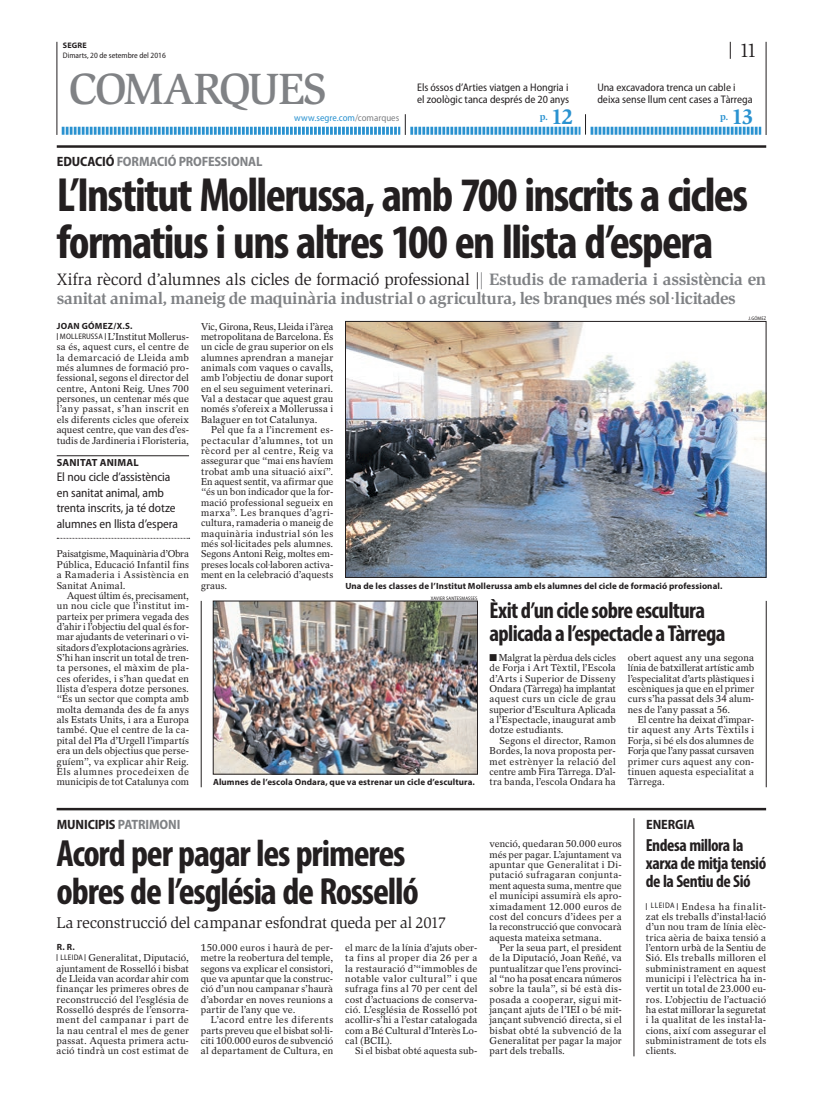
<style>
.page{position:relative;width:823px;height:1106px;background:#fff}
.page>*{position:absolute;margin:0;border:0;box-sizing:border-box;transform-origin:0 0}
.t1{font:700 condensed 48.2px/47px "Myriad Pro";letter-spacing:-.035em;color:#231f20}
.t2{font:500 45px "Slimbach Std";letter-spacing:-.04em;color:#808285}
.t3{font:700 condensed 38px/38px "Myriad Pro";letter-spacing:-.03em;color:#231f20}
.t4{font:700 condensed 23px/23px "Myriad Pro";letter-spacing:-.03em;color:#231f20}
.t5{font:20px "Slimbach Std";color:#231f20}
.t6{font:700 condensed 17.5px/18px "Myriad Pro";letter-spacing:-.025em;color:#231f20}
.t7{font:700 17px/19px "Slimbach Std";letter-spacing:-.02em;color:#808285}
.t8{font:16px "Slimbach Std";letter-spacing:-.02em;color:#231f20}
.t9{font:700 semi-condensed 13.5px "Myriad Pro";letter-spacing:-.01em;color:#808285}
.t10{font:700 semi-condensed 13.5px "Myriad Pro";letter-spacing:-.01em;color:#231f20}
.t11{font:semi-condensed 12.5px/15.5px "Myriad Pro";letter-spacing:-.01em;color:#231f20}
.t12{font:semi-condensed 11px/12px "Myriad Pro";letter-spacing:-.005em;color:#231f20}
.t13{font:700 10.4px "Myriad Pro";letter-spacing:.03em;color:#231f20}
.t14{font:700 10px "Slimbach Std";color:#2a92d0}
.t15{font:9.9px/10.4px "Rotation LT Std";letter-spacing:.01em;color:#231f20;text-align:justify}
.t16{font:semi-condensed 9.7px "Myriad Pro";color:#2a92d0}
.t17{font:700 9px "Myriad Pro";letter-spacing:.01em;color:#231f20}
.t18{font:semi-condensed 8px "Myriad Pro";color:#231f20}
.t19{font:700 8px "Myriad Pro";letter-spacing:.02em;color:#231f20}
.t20{font:semi-condensed 5px "Myriad Pro";letter-spacing:.02em;color:#231f20}
.s1{color:#808285}
.s2{color:#231f20}
.s3{font-size:22px}
.s4{font-weight:400;color:#231f20}
</style>
<div class="page">
<svg style="left:729px;top:42px;width:1px;height:17px"></svg>
<hr style="left:57px;top:42px;width:1px;height:93px;background:#231f20">
<hr style="left:765px;top:42px;width:1px;height:93px;background:#231f20">
<svg style="left:62px;top:114px;width:698px;height:21px"></svg>
<hr style="left:57px;top:808px;width:708px;height:2px;background:#231f20">
<hr style="left:633px;top:818px;width:1px;height:238px;background:#231f20">
<img style="left:215px;top:603px;width:260px;height:169px">
<div style="left:213px;top:601px;width:264px;height:173px;border:1px solid #231f20"></div>
<img style="left:347px;top:323px;width:416px;height:252px">
<div style="left:345px;top:321px;width:420px;height:256px;border:1px solid #231f20"></div>
<hr style="left:57px;top:145px;width:708px;height:3px;background:#231f20">
<hr style="left:57px;top:455px;width:132px;height:1px;background:#231f20">
<svg style="left:57px;top:538px;width:132px;height:1px"></svg>
<hr style="left:201px;top:601px;width:1px;height:186px;background:#231f20">
<hr style="left:765px;top:601px;width:1px;height:186px;background:#231f20">
<p class="t19" style="left:63px;top:40px;width:25px">Segre</p>
<p class="t18" style="left:63px;top:51px;width:104px">Dimarts, 20 de setembre del 2016</p>
<h2 class="t2" style="left:69px;top:62px;width:259px">COMARQUES</h2>
<p class="t16" style="left:294px;top:112px;width:106px">www.segre.com<span class="s1">/comarques</span></p>
<h3 class="t9" style="left:57px;top:154px;width:207px"><span class="s2">EDUCACIÓ</span> FORMACIÓ PROFESSIONAL</h3>
<p class="t12" style="left:417px;top:82px;width:153px">Els óssos d’Arties viatgen a Hongria i el zoològic tanca després de 20 anys</p>
<p class="t14" style="left:539px;top:110px;width:35px">p. <span class="s3">12</span></p>
<h3 class="t5" style="left:739px;top:39px;width:19px">11</h3>
<p class="t12" style="left:597px;top:82px;width:157px">Una excavadora trenca un cable i deixa sense llum cent cases a Tàrrega</p>
<p class="t14" style="left:719px;top:110px;width:35px">p. <span class="s3">13</span></p>
<h1 class="t1" style="left:57px;top:170px;width:692px">L’Institut Mollerussa, amb 700 inscrits a cicles formatius i uns altres 100 en llista d’espera</h1>
<h3 class="t7" style="left:57px;top:269px;width:710px"><span class="s4">Xifra rècord d’alumnes als cicles de formació professional |</span>| Estudis de ramaderia i assistència en sanitat animal, maneig de maquinària industrial o agricultura, les branques més sol·licitades</h3>
<p class="t17" style="left:57px;top:320px;width:77px">joan gómez/x.s.</p>
<p class="t15" style="left:57px;top:331px;width:134px">❘ <sup>molle</sup> <sup>russa</sup> ❘ L’Institut Mollerus&shy;sa és, aquest curs, el centre de la demarcació de Lleida amb més alumnes de formació pro&shy;fessional, segons el director del centre, Antoni Reig. Unes 700 persones, un centenar més que l’any passat, s’han inscrit en els diferents cicles que ofereix aquest centre, que van des d’es&shy;tudis de Jardineria i Floristeria,</p>
<p class="t13" style="left:57px;top:455px;width:65px">sanitat anima</p>
<p class="t13" style="left:133px;top:455px;width:7px">l</p>
<p class="t11" style="left:57px;top:470px;width:123px">El nou cicle d’assistència en sanitat animal, amb trenta inscrits, ja té dotze alumnes en llista d’espera</p>
<p class="t15" style="left:57px;top:549px;width:134px">Paisatgisme, Maquinària d’Obra Pública, Educació Infantil fins a Ramaderia i Assistència en Sanitat Animal.</p>
<p class="t15" style="left:57px;top:590px;width:134px;text-indent:10px">Aquest últim és, precisament, un nou cicle que l’institut im&shy;parteix per primera vegada des d’ahir i l’objectiu del qual és for&shy;mar ajudants de veterinari o vi&shy;sitadors d’explotacions agràries.<br>S’hi han inscrit un total de tren&shy;ta persones, el màxim de pla&shy;ces oferides, i s’han quedat en llista d’espera dotze persones. “És un sector que compta amb molta demanda des de fa anys als Estats Units, i ara a Europa també. Que el centre de la ca&shy;pital del Pla d’Urgell l’impartís era un dels objectius que perse&shy;guíem”, va explicar ahir Reig.<br>Els alumnes procedeixen de municipis de tot Catalunya com</p>
<p class="t15" style="left:201px;top:321px;width:134px">Vic, Girona, Reus, Lleida i l’àrea metropolitana de Barcelona. És un cicle de grau superior on els alumnes aprendran a manejar animals com vaques o cavalls, amb l’objectiu de donar suport en el seu seguiment veterinari.<br>Val a destacar que aquest grau només s’ofereix a Mollerussa i Balaguer en tot Catalunya.</p>
<p class="t15" style="left:201px;top:424px;width:134px;text-indent:10px">Pel que fa a l’increment es&shy;pectacular d’alumnes, tot un rècord per al centre, Reig va assegurar que “mai ens havíem trobat amb una situació així”.<br>En aquest sentit, va afirmar que “és un bon indicador que la for&shy;mació professional segueix en marxa”. Les branques d’agri&shy;cultura, ramaderia o maneig de maquinària industrial són les més sol·licitades pels alumnes.<br>Segons Antoni Reig, moltes em&shy;preses locals col·laboren activa&shy;ment en la celebració d’aquests graus.</p>
<p class="t17" style="left:345px;top:579px;width:378px">Una de les classes de l’Institut Mollerussa amb els alumnes del cicle de formació professional.</p>
<p class="t20" style="left:430px;top:595px;width:48px">xavier santesmasses</p>
<h3 class="t4" style="left:489px;top:598px;width:237px">Èxit d’un cicle sobre escultura aplicada a l’espectacle a Tàrrega</h3>
<p class="t20" style="left:748px;top:316px;width:19px">j.gómez</p>
<p class="t17" style="left:213px;top:776px;width:263px">Alumnes de l’escola Ondara, que va estrenar un cicle d’escultura.</p>
<p class="t15" style="left:489px;top:652px;width:128px">■ Malgrat la pèrdua dels cicles de Forja i Art Tèxtil, l’Escola d’Arts i Superior de Disseny Ondara (Tàrrega) ha implantat aquest curs un cicle de grau superior d’Escultura Aplicada a l’Espectacle, inaugurat amb dotze estudiants.</p>
<p class="t15" style="left:489px;top:735px;width:128px;text-indent:10px">Segons el director, Ramon Bordes, la nova proposta per&shy;met estrènyer la relació del centre amb Fira Tàrrega. D’al&shy;tra banda, l’escola Ondara ha</p>
<p class="t15" style="left:627px;top:652px;width:128px">obert aquest any una segona línia de batxillerat artístic amb l’especialitat d’arts plàstiques i escèniques ja que en el primer curs s’ha passat dels 34 alum&shy;nes de l’any passat a 56.</p>
<p class="t15" style="left:627px;top:714px;width:128px;text-indent:10px">El centre ha deixat d’impar&shy;tir aquest any Arts Tèxtils i Forja, si bé els dos alumnes de Forja que l’any passat cursaven primer curs aquest any con&shy;tinuen aquesta especialitat a Tàrrega.</p>
<h3 class="t10" style="left:57px;top:816px;width:125px">MUNICIPIS <span class="s1">PATRIMONI</span></h3>
<h3 class="t10" style="left:645px;top:816px;width:50px">ENERGIA</h3>
<h3 class="t3" style="left:57px;top:833px;width:363px">Acord per pagar les primeres obres de l’església de Rosselló</h3>
<h3 class="t8" style="left:57px;top:913px;width:390px">La reconstrucció del campanar esfondrat queda per al 2017</h3>
<p class="t17" style="left:57px;top:941px;width:19px">r. r.</p>
<p class="t15" style="left:57px;top:952px;width:134px">❘ <sup>Lle</sup> <sup>ida</sup> ❘ Generalitat, Diputació, ajuntament de Rosselló i bisbat de Lleida van acordar ahir com finançar les primeres obres de reconstrucció del l’església de Rosselló després de l’ensorra&shy;ment del campanar i part de la nau central el mes de gener passat. Aquesta primera actu&shy;ació tindrà un cost estimat de</p>
<p class="t15" style="left:201px;top:942px;width:134px">150.000 euros i haurà de per&shy;metre la reobertura del temple, segons va explicar el consistori, que va apuntar que la construc&shy;ció d’un nou campanar s’haurà d’abordar en noves reunions a partir de l’any que ve.</p>
<p class="t15" style="left:201px;top:1014px;width:134px;text-indent:10px">L’acord entre les diferents parts preveu que el bisbat sol·li&shy;citi 100.000 euros de subvenció al departament de Cultura, en</p>
<p class="t15" style="left:345px;top:942px;width:134px">el marc de la línia d’ajuts ober&shy;ta fins al proper dia 26 per a la restauració d’“immobles de notable valor cultural” i que sufraga fins al 70 per cent del cost d’actuacions de conserva&shy;ció. L’església de Rosselló pot acollir-s’hi a l’estar catalogada com a Bé Cultural d’Interès Lo&shy;cal (BCIL).</p>
<p class="t15" style="left:355px;top:1045px;width:124px">Si el bisbat obté aquesta sub-</p>
<p class="t15" style="left:489px;top:839px;width:134px">venció, quedaran 50.000 euros més per pagar. L’ajuntament va apuntar que Generalitat i Di&shy;putació sufragaran conjunta&shy;ment aquesta suma, mentre que el municipi assumirà els apro&shy;ximadament 12.000 euros de cost del concurs d’idees per a la reconstrucció que convocarà aquesta mateixa setmana.</p>
<p class="t15" style="left:489px;top:942px;width:134px;text-indent:10px">Per la seua part, el president de la Diputació, Joan Reñé, va puntualitzar que l’ens provinci&shy;al “no ha posat encara números sobre la taula”, si bé està dis&shy;posada a cooperar, sigui mit&shy;jançant ajuts de l’IEI o bé mit&shy;jançant subvenció directa, si el bisbat obté la subvenció de la Generalitat per pagar la major part dels treballs.</p>
<h3 class="t6" style="left:645px;top:836px;width:122px">Endesa millora la xarxa de mitja tensió de la Sentiu de Sió</h3>
<p class="t15" style="left:645px;top:901px;width:122px">❘ <sup>Lle</sup> <sup>ida</sup> ❘ Endesa ha finalit&shy;zat els treballs d’instal·lació d’un nou tram de línia elèc&shy;trica aèria de baixa tensió a l’entorn urbà de la Sentiu de Sió. Els treballs milloren el subministrament en aquest municipi i l’elèctrica ha in&shy;vertit un total de 23.000 eu&shy;ros. L’objectiu de l’actuació ha estat millorar la seguretat i la qualitat de les instal·la&shy;cions, així com assegurar el subministrament de tots els clients.</p>
</div>
